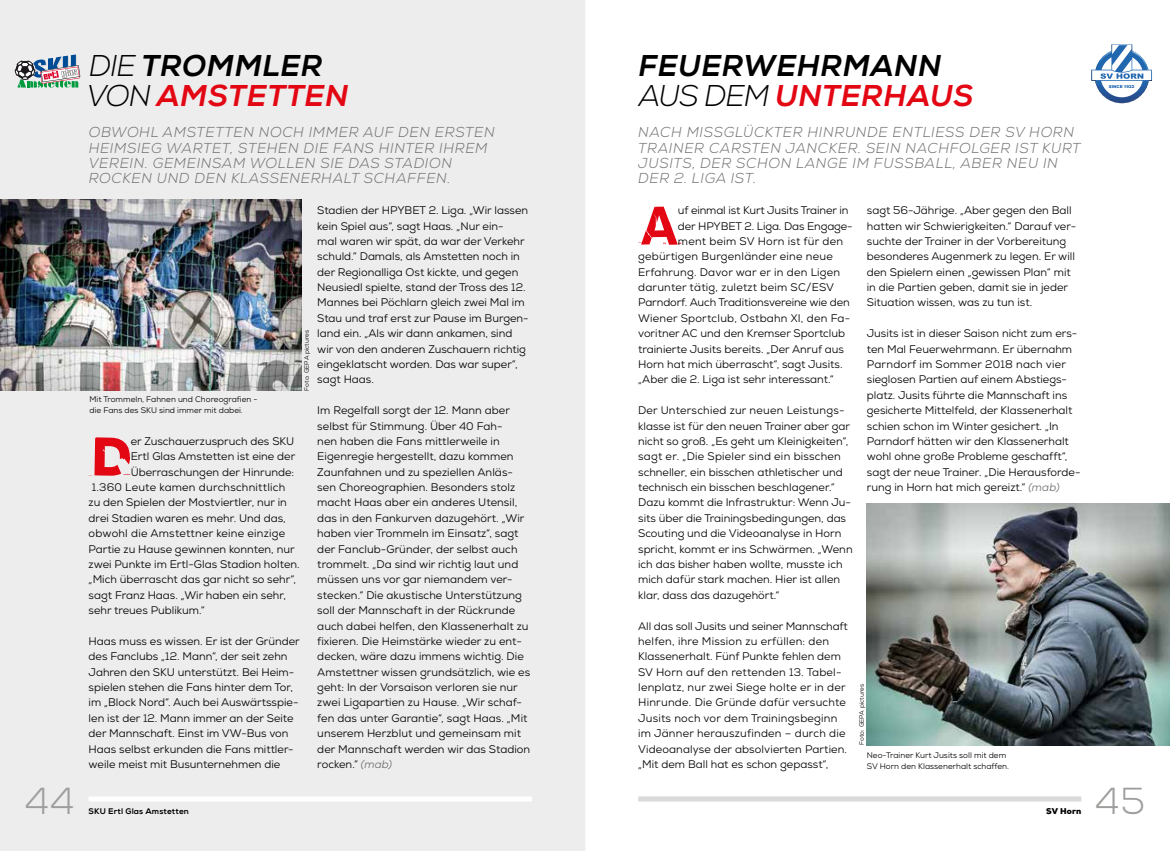
<style>
.page{position:relative;width:1170px;height:851px;background:#fff}
.page>*{position:absolute;margin:0;border:0;box-sizing:border-box;transform-origin:0 0}
.t1{font:53.12px "False Idol";color:#e30613}
.t2{font:300 37.5px "Nexa";color:#9d9d9c}
.t3{font:italic 30px/30.8px "Nexa X Bold";letter-spacing:.015em;color:#000}
.t4{font:italic 30px/30.8px "Nexa X Bold";letter-spacing:.015em;color:#e30613}
.t5{font:italic 300 14.38px/15.4px "Nexa";letter-spacing:.04em;color:#706f6f}
.t6{font:11px/15.4px "Nexa";color:#000}
.t7{font:11px "Nexa";letter-spacing:.02em;color:#000}
.t8{font:8.12px/10.6px "Nexa";color:#000}
.t9{font:8.12px "Nexa X Bold";letter-spacing:.02em;color:#000}
.t10{font:900 8.12px "Nexa";letter-spacing:.015em;color:#000}
.t11{font:6.25px "Nexa";letter-spacing:.01em;color:#000}
.t12{font:900 4px "Arial";color:#2167b0}
.s1{font-family:"Nexa";font-weight:300;color:#000}
.s2{color:#000}
.s3{font-style:italic;color:#706f6f}
.s4{font-family:"Nexa";font-weight:300}
.s5{color:#e30613}
</style>
<div class="page">
<div style="left:0;top:0;width:585px;height:850px;background:#ededed"></div>
<img style="left:866px;top:503px;width:303px;height:242px">
<img style="left:0;top:200px;width:301px;height:190px">
<div style="left:638px;top:796px;width:443px;height:5px;background:#dadada"></div>
<div style="left:89px;top:796px;width:442px;height:5px;background:#fff"></div>
<svg style="left:15px;top:54px;width:65px;height:34px;background:#96a8ab"></svg>
<svg style="left:1091px;top:44px;width:60px;height:32px"></svg>
<img style="left:1091px;top:76px;width:60px;height:27px">
<h2 class="t2" style="left:25px;top:779px;width:51px">44</h2>
<h3 class="t4" style="left:86px;top:50px;width:263px"><span class="s1">DIE</span> <span class="s2">TROMMLER<br></span><span class="s1">VON</span> AMSTETTEN</h3>
<h3 class="t5" style="left:89px;top:125px;width:407px">OBWOHL AMSTETTEN NOCH IMMER AUF DEN ERSTEN HEIMSIEG WARTET, STEHEN DIE FANS HINTER IHREM VEREIN. GEMEINSAM WOLLEN SIE DAS STADION ROCKEN UND DEN KLASSENERHALT SCHAFFEN.</h3>
<p class="t6" style="left:317px;top:203px;width:213px">Stadien der HPYBET 2. Liga. „Wir lassen kein Spiel aus“, sagt Haas. „Nur ein-<br>mal waren wir spät, da war der Verkehr schuld.“ Damals, als Amstetten noch in der Regionalliga Ost kickte, und gegen Neusiedl spielte, stand der Tross des 12.<br>Mannes bei Pöchlarn gleich zwei Mal im Stau und traf erst zur Pause im Burgen&shy;land ein. „Als wir dann ankamen, sind wir von den anderen Zuschauern richtig eingeklatscht worden. Das war super“, sagt Haas.</p>
<p class="t6" style="left:317px;top:402px;width:214px">Im Regelfall sorgt der 12. Mann aber selbst für Stimmung. Über 40 Fah-<br>nen haben die Fans mittlerweile in Eigenregie hergestellt, dazu kommen Zaunfahnen und zu speziellen Anläs&shy;sen Choreographien. Besonders stolz macht Haas aber ein anderes Utensil, das in den Fankurven dazugehört. „Wir haben vier Trommeln im Einsatz“, sagt der Fanclub-Gründer, der selbst auch trommelt. „Da sind wir richtig laut und müssen uns vor gar niemandem ver&shy;stecken.“ Die akustische Unterstützung soll der Mannschaft in der Rückrunde auch dabei helfen, den Klassenerhalt zu fixieren. Die Heimstärke wieder zu ent&shy;decken, wäre dazu immens wichtig. Die Amstettner wissen grundsätzlich, wie es geht: In der Vorsaison verloren sie nur zwei Ligapartien zu Hause. „Wir schaf&shy;fen das unter Garantie“, sagt Haas. „Mit unserem Herzblut und gemeinsam mit der Mannschaft werden wir das Stadion rocken.“ <span class="s3">(mab)</span></p>
<p class="t11" style="left:303px;top:390px;width:62px;rotate:-90deg">Foto: GEPA pictures</p>
<p class="t8" style="left:89px;top:394px;width:170px">Mit Trommeln, Fahnen und Choreografien - die Fans des SKU sind immer mit dabei.</p>
<h1 class="t1" style="left:91px;top:424px;width:41px">D</h1>
<p class="t6" style="left:131px;top:433px;width:165px">er Zuschauerzuspruch des SKU</p>
<p class="t6" style="left:131px;top:449px;width:166px">Ertl Glas Amstetten ist eine der</p>
<p class="t6" style="left:131px;top:464px;width:165px">Überraschungen der Hinrunde:</p>
<p class="t7" style="left:92px;top:480px;width:195px">1.360 Leute kamen durchschnittlich</p>
<p class="t6" style="left:89px;top:495px;width:200px">zu den Spielen der Mostviertler, nur in</p>
<p class="t6" style="left:89px;top:510px;width:199px">drei Stadien waren es mehr. Und das,</p>
<p class="t7" style="left:89px;top:526px;width:198px">obwohl die Amstettner keine einzige</p>
<p class="t6" style="left:89px;top:541px;width:207px">Partie zu Hause gewinnen konnten, nur</p>
<p class="t6" style="left:89px;top:556px;width:212px">zwei Punkte im Ertl-Glas Stadion holten.</p>
<p class="t6" style="left:89px;top:572px;width:209px">„Mich überrascht das gar nicht so sehr“,</p>
<p class="t6" style="left:89px;top:587px;width:199px">sagt Franz Haas. „Wir haben ein sehr,</p>
<p class="t6" style="left:89px;top:602px;width:118px">sehr treues Publikum.“</p>
<p class="t6" style="left:89px;top:633px;width:213px">Haas muss es wissen. Er ist der Gründer des Fanclubs „12. Mann“, der seit zehn Jahren den SKU unterstützt. Bei Heim&shy;spielen stehen die Fans hinter dem Tor, im „Block Nord“. Auch bei Auswärtsspie&shy;len ist der 12. Mann immer an der Seite der Mannschaft. Einst im VW-Bus von Haas selbst erkunden die Fans mittler&shy;weile meist mit Busunternehmen die</p>
<h3 class="t3" style="left:638px;top:50px;width:336px">FEUERWEHRMANN<br><span class="s4">AUS DEM</span> <span class="s5">UNTERHAUS</span></h3>
<h3 class="t5" style="left:638px;top:125px;width:444px">NACH MISSGLÜCKTER HINRUNDE ENTLIESS DER SV HORN TRAINER CARSTEN JANCKER. SEIN NACHFOLGER IST KURT JUSITS, DER SCHON LANGE IM FUSSBALL, ABER NEU IN DER 2. LIGA IST.</h3>
<p class="t6" style="left:866px;top:203px;width:211px">sagt 56-Jährige. „Aber gegen den Ball hatten wir Schwierigkeiten.“ Darauf ver&shy;suchte der Trainer in der Vorbereitung besonderes Augenmerk zu legen. Er will den Spielern einen „gewissen Plan“ mit in die Partien geben, damit sie in jeder Situation wissen, was zu tun ist.</p>
<p class="t6" style="left:866px;top:326px;width:215px">Jusits ist in dieser Saison nicht zum ers&shy;ten Mal Feuerwehrmann. Er übernahm Parndorf im Sommer 2018 nach vier sieglosen Partien auf einem Abstiegs&shy;platz. Jusits führte die Mannschaft ins gesicherte Mittelfeld, der Klassenerhalt schien schon im Winter gesichert. „In Parndorf hätten wir den Klassenerhalt wohl ohne große Probleme geschafft“, sagt der neue Trainer. „Die Herausforde&shy;rung in Horn hat mich gereizt.“ <span class="s3">(mab)</span></p>
<p class="t6" style="left:678px;top:203px;width:172px">uf einmal ist Kurt Jusits Trainer in</p>
<p class="t6" style="left:678px;top:218px;width:176px">der HPYBET 2. Liga. Das Engage-</p>
<p class="t7" style="left:678px;top:234px;width:166px">ment beim SV Horn ist für den</p>
<p class="t7" style="left:638px;top:249px;width:196px">gebürtigen Burgenländer eine neue</p>
<p class="t7" style="left:638px;top:265px;width:203px">Erfahrung. Davor war er in den Ligen</p>
<p class="t7" style="left:638px;top:280px;width:197px">darunter tätig, zuletzt beim SC/ESV</p>
<p class="t6" style="left:638px;top:295px;width:213px">Parndorf. Auch Traditionsvereine wie den</p>
<p class="t7" style="left:638px;top:311px;width:214px">Wiener Sportclub, Ostbahn XI, den Fa-</p>
<p class="t6" style="left:638px;top:326px;width:208px">voritner AC und den Kremser Sportclub</p>
<p class="t6" style="left:638px;top:341px;width:207px">trainierte Jusits bereits. „Der Anruf aus</p>
<p class="t6" style="left:638px;top:356px;width:206px">Horn hat mich überrascht“, sagt Jusits.</p>
<p class="t6" style="left:638px;top:372px;width:197px">„Aber die 2. Liga ist sehr interessant.“</p>
<p class="t6" style="left:638px;top:402px;width:216px">Der Unterschied zur neuen Leistungs&shy;klasse ist für den neuen Trainer aber gar nicht so groß. „Es geht um Kleinigkeiten“, sagt er. „Die Spieler sind ein bisschen schneller, ein bisschen athletischer und technisch ein bisschen beschlagener.“ Dazu kommt die Infrastruktur: Wenn Ju&shy;sits über die Trainingsbedingungen, das Scouting und die Videoanalyse in Horn spricht, kommt er ins Schwärmen. „Wenn ich das bisher haben wollte, musste ich mich dafür stark machen. Hier ist allen klar, dass das dazugehört.“</p>
<p class="t6" style="left:638px;top:618px;width:211px">All das soll Jusits und seiner Mannschaft helfen, ihre Mission zu erfüllen: den Klassenerhalt. Fünf Punkte fehlen dem SV Horn auf den rettenden 13. Tabel&shy;lenplatz, nur zwei Siege holte er in der Hinrunde. Die Gründe dafür versuchte Jusits noch vor dem Trainingsbeginn im Jänner herauszufinden – durch die Videoanalyse der absolvierten Partien. „Mit dem Ball hat es schon gepasst“,</p>
<h1 class="t1" style="left:640px;top:194px;width:40px">A</h1>
<p class="t11" style="left:857px;top:744px;width:62px;rotate:-90deg">Foto: GEPA pictures</p>
<p class="t8" style="left:866px;top:750px;width:144px">Neo-Trainer Kurt Jusits soll mit dem<br>SV Horn den Klassenerhalt schaffen.</p>
<p class="t9" style="left:89px;top:806px;width:102px">SKU Ertl Glas Amstetten</p>
<p class="t10" style="left:1046px;top:805px;width:37px">SV Horn</p>
<p class="t12" style="left:1108px;top:84px;width:27px">SINCE 1922</p>
<h2 class="t2" style="left:1095px;top:779px;width:51px">45</h2>
</div>
